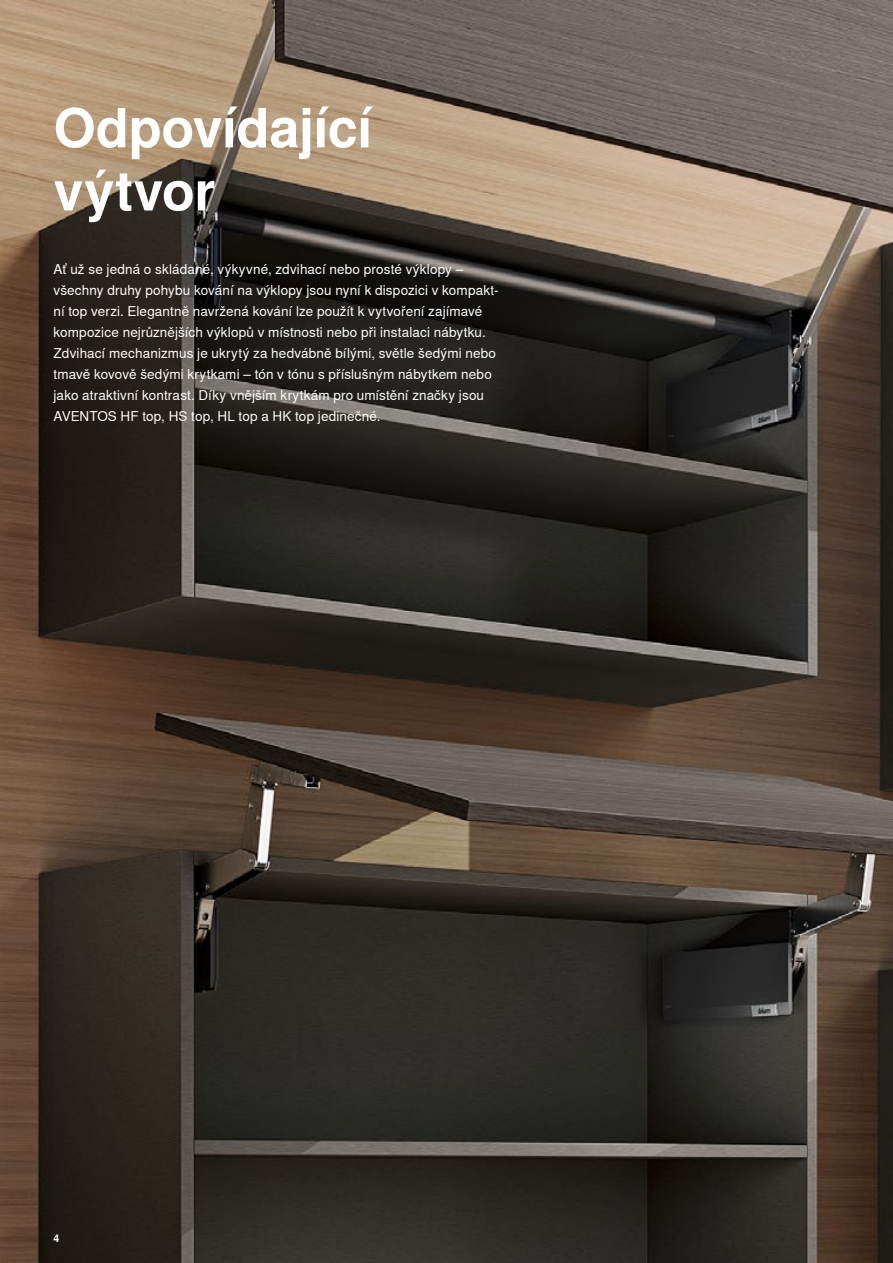
<style>
.page{position:relative;width:893px;height:1263px;background:#fff}
.page>*{position:absolute;margin:0;border:0;box-sizing:border-box;transform-origin:0 0}
._36_Head_A4_White_Bold{font:700 54px/63.2px "Nimbus Sans Global";letter-spacing:-.01em;color:#fff}
._09_Copy_White_Regular{font:13.5px/21px "Nimbus Sans Global";letter-spacing:.01em;color:#fff}
._07_Pagenumber_Black_Bold_Left{font:700 10.5px "Nimbus Sans Global";color:#fff}
</style>
<div class="page">
<img style="left:0;top:0;width:893px;height:1263px">
<p class="_36_Head_A4_White_Bold" style="left:54px;top:97px;width:320px">Odpovídající výtvor</p>
<p class="_09_Copy_White_Regular" style="left:54px;top:258px;width:447px">Ať už se jedná o skládané, výkyvné, zdvihací nebo prosté výklopy – všechny druhy pohybu kování na výklopy jsou nyní k dispozici v kompakt&shy;ní top verzi. Elegantně navržená kování lze použít k vytvoření zajímavé kompozice nejrůznějších výklopů v místnosti nebo při instalaci nábytku.<br>Zdvihací mechanizmus je ukrytý za hedvábně bílými, světle šedými nebo tmavě kovově šedými krytkami – tón v tónu s příslušným nábytkem nebo jako atraktivní kontrast. Díky vnějším krytkám pro umístění značky jsou AVENTOS HF top, HS top, HL top a HK top jedinečné.</p>
<p class="_07_Pagenumber_Black_Bold_Left" style="left:54px;top:1232px;width:7px">4</p>
</div>
